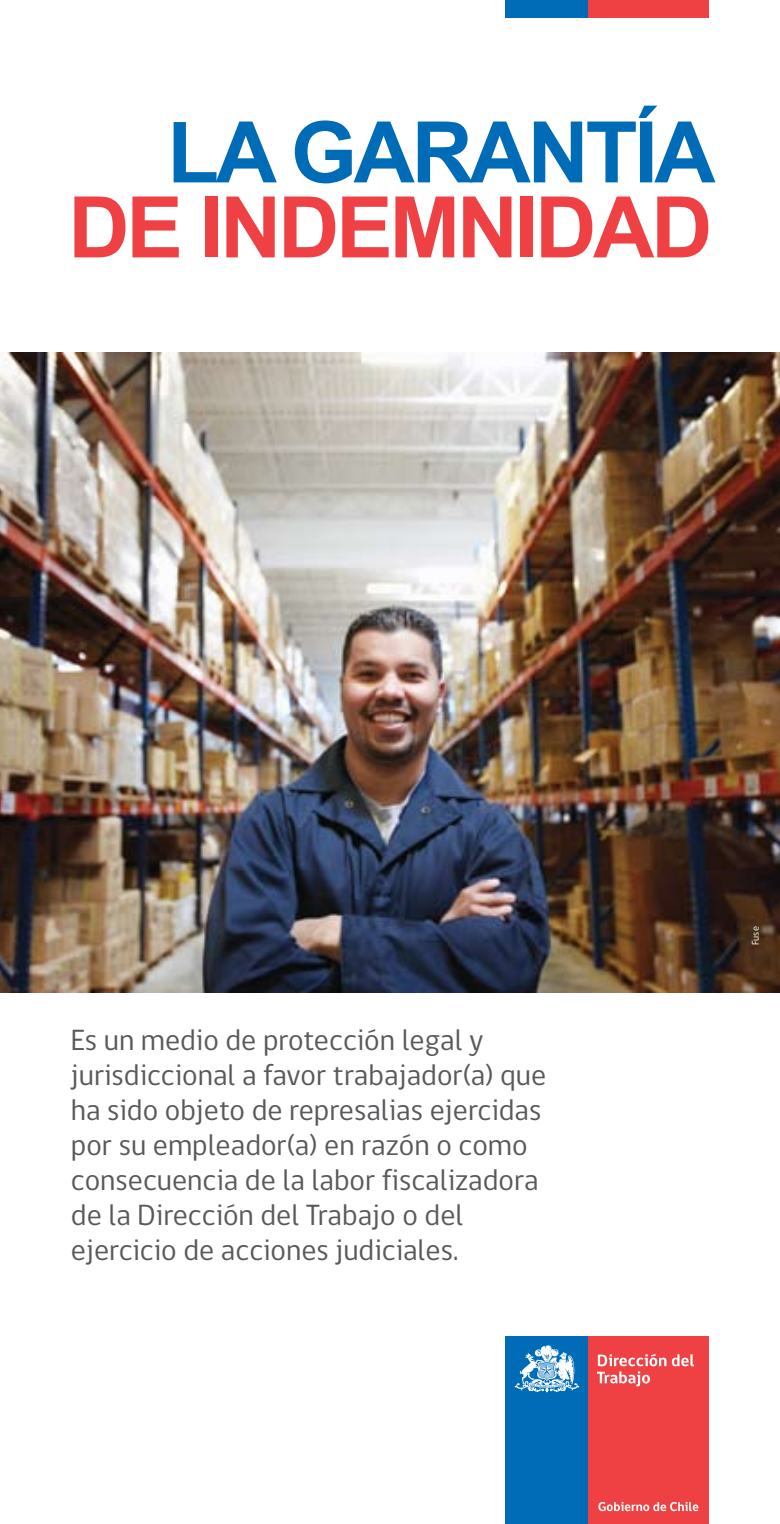
<style>
.page{position:relative;width:780px;height:1524px;background:#fff}
.page>*{position:absolute;margin:0;border:0;box-sizing:border-box;transform-origin:0 0}
.t1{font:700 85px "Arial";letter-spacing:-.04em;color:#ef4144}
.t2{font:700 85px "Arial";letter-spacing:-.04em;color:#006cb7}
.t3{font:30px/35px "gob CL";color:#58595b}
.t4{font:10px "gob CL";color:#fff}
</style>
<div class="page">
<div style="left:505px;top:1514px;width:83px;height:10px;background:#006cb7"></div>
<div style="left:588px;top:1514px;width:120px;height:10px;background:#ef4144"></div>
<div style="left:505px;top:1336px;width:83px;height:184px;background:#006cb7"></div>
<div style="left:588px;top:1336px;width:120px;height:184px;background:#ef4144"></div>
<svg style="left:598px;top:1502px;width:49px;height:9px"></svg>
<svg style="left:653px;top:1502px;width:45px;height:9px"></svg>
<svg style="left:514px;top:1345px;width:65px;height:47px"></svg>
<svg style="left:597px;top:1354px;width:97px;height:32px"></svg>
<div style="left:505px;top:0;width:83px;height:17px;background:#006cb7"></div>
<div style="left:588px;top:0;width:120px;height:17px;background:#ef4144"></div>
<img style="left:0;top:353px;width:780px;height:639px">
<h1 class="t2" style="left:167px;top:97px;width:550px">LA GARANTÍA</h1>
<h1 class="t1" style="left:68px;top:171px;width:645px">DE INDEMNIDAD</h1>
<p class="t3" style="left:71px;top:1023px;width:477px">Es un medio de protección legal y jurisdiccional a favor trabajador(a) que ha sido objeto de represalias ejercidas por su empleador(a) en razón o como consecuencia de la labor fiscalizadora de la Dirección del Trabajo o del ejercicio de acciones judiciales.</p>
<p class="t4" style="left:748px;top:944px;width:20px;rotate:-90deg">Fuse</p>
</div>
